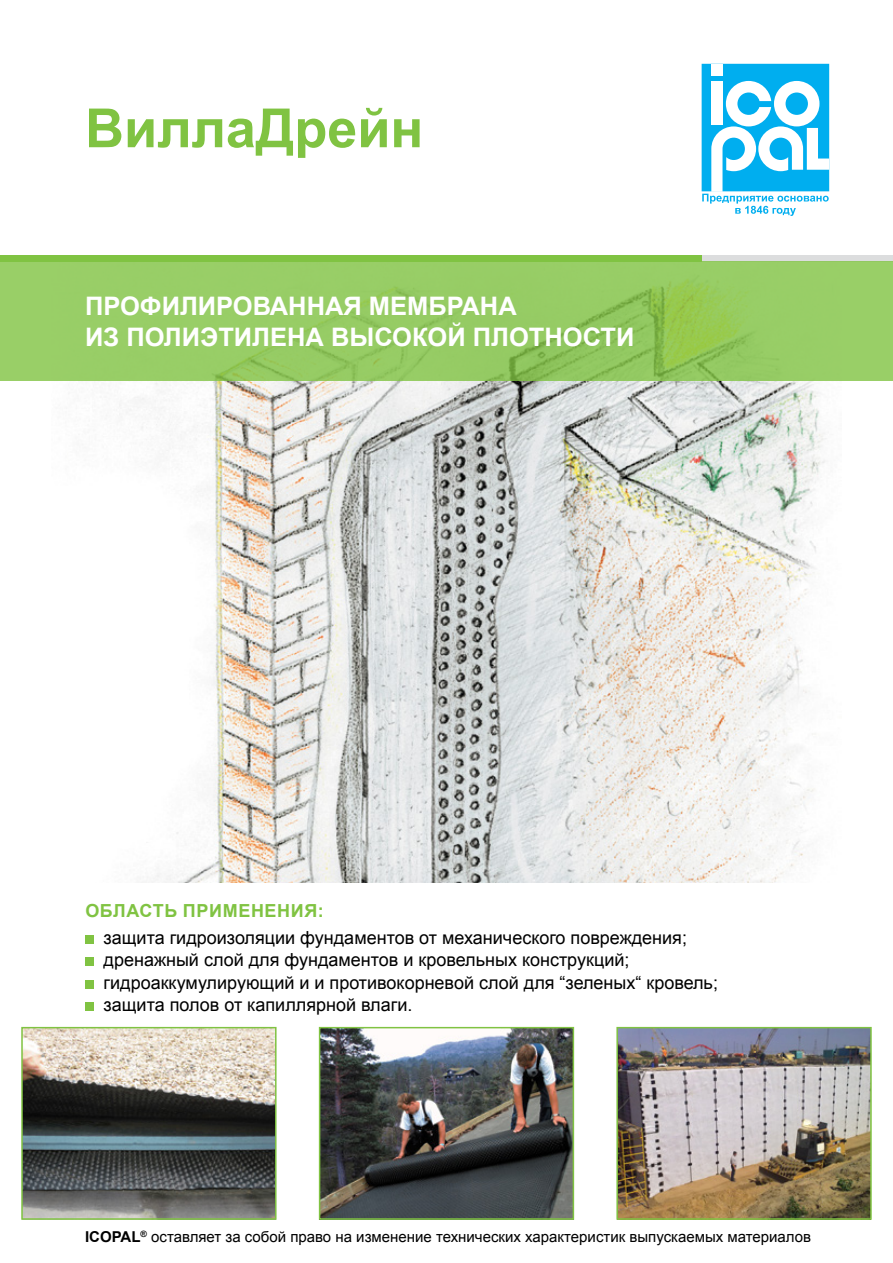
<style>
.page{position:relative;width:893px;height:1263px;background:#fff}
.page>*{position:absolute;margin:0;border:0;box-sizing:border-box;transform-origin:0 0}
.t1{font:700 54px "Arial";color:#80c342}
.t2{font:700 25.5px "Arial";color:#fff}
.t3{font:18px "Arial";color:#000}
.t4{font:700 18px "Arial";letter-spacing:.035em;color:#80c342}
.t5{font:15px "Arial";color:#000}
.s1{font-weight:700}
</style>
<div class="page">
<div style="left:85px;top:935px;width:9px;height:8px;background:#80c342"></div>
<div style="left:85px;top:957px;width:9px;height:9px;background:#80c342"></div>
<div style="left:85px;top:980px;width:9px;height:8px;background:#80c342"></div>
<div style="left:85px;top:1002px;width:9px;height:9px;background:#80c342"></div>
<img style="left:24px;top:1030px;width:250px;height:187px">
<div style="left:21px;top:1027px;width:256px;height:193px;border:2px solid #80c342"></div>
<img style="left:322px;top:1030px;width:249px;height:187px">
<div style="left:319px;top:1027px;width:255px;height:193px;border:2px solid #80c342"></div>
<img style="left:619px;top:1030px;width:250px;height:187px">
<div style="left:616px;top:1027px;width:256px;height:193px;border:2px solid #80c342"></div>
<img style="left:119px;top:381px;width:708px;height:501px">
<div style="left:702px;top:64px;width:127px;height:127px;background:#00aeef"></div>
<div style="left:712px;top:64px;width:11px;height:12px;background:#fff"></div>
<svg style="left:702px;top:81px;width:127px;height:135px"></svg>
<div style="left:702px;top:255px;width:191px;height:6px;background:#dcddde"></div>
<div style="left:0;top:255px;width:702px;height:6px;background:#80c342"></div>
<svg style="left:0;top:261px;width:893px;height:120px;background:#95cb62"></svg>
<p class="t1" style="left:85px;top:90px;width:340px">ВиллаДрейн</p>
<p class="t2" style="left:85px;top:288px;width:433px">ПРОФИЛИРОВАННАЯ МЕМБРАНА</p>
<p class="t2" style="left:85px;top:319px;width:551px">ИЗ ПОЛИЭТИЛЕНА ВЫСОКОЙ ПЛОТНОСТИ</p>
<p class="t4" style="left:85px;top:898px;width:240px">ОБЛАСТЬ ПРИМЕНЕНИЯ:</p>
<p class="t3" style="left:104px;top:925px;width:585px">защита гидроизоляции фундаментов от механического повреждения;</p>
<p class="t3" style="left:104px;top:947px;width:527px">дренажный слой для фундаментов и кровельных конструкций;</p>
<p class="t3" style="left:104px;top:970px;width:616px">гидроаккумулирующий и и противокорневой слой для “зеленых“ кровель;</p>
<p class="t3" style="left:104px;top:992px;width:310px">защита полов от капиллярной влаги.</p>
<p class="t5" style="left:85px;top:1226px;width:728px"><span class="s1">ICOPAL</span><sup>®</sup> оставляет за собой право на изменение технических характеристик выпускаемых материалов</p>
</div>
